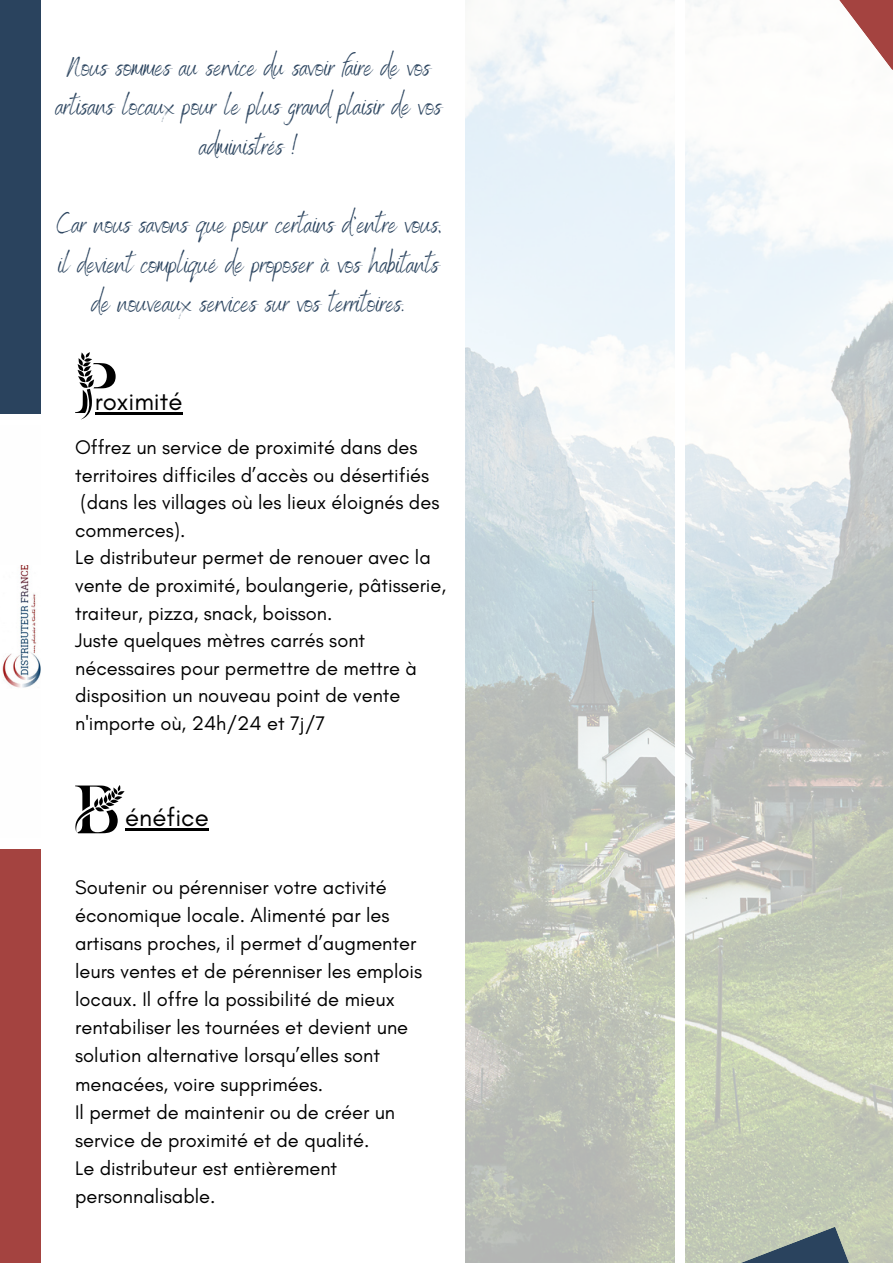
<style>
.page{position:relative;width:893px;height:1264px;background:#fff}
.page>*{position:absolute;margin:0;border:0;box-sizing:border-box;transform-origin:0 0}
.t1{font:28.8px/39.3px "Benedict";color:#2a435e;text-align:center}
.t2{font:25.8px "Glacial Indifference";color:#000}
.t3{font:20.1px/28px "Glacial Indifference";color:#000}
</style>
<div class="page">
<img style="left:466px;top:0;width:208px;height:1262px">
<img style="left:685px;top:0;width:207px;height:1262px">
<div style="left:0;top:0;width:41px;height:414px;background:#2a435e"></div>
<div style="left:0;top:849px;width:41px;height:413px;background:#a44340"></div>
<svg style="left:574px;top:1226px;width:296px;height:36px;background:#a8b1a8"></svg>
<svg style="left:831px;top:0;width:61px;height:70px"></svg>
<img style="left:2px;top:565px;width:38px;height:123px">
<svg style="left:75px;top:352px;width:41px;height:67px"></svg>
<svg style="left:75px;top:785px;width:50px;height:48px"></svg>
<hr style="left:95px;top:413px;width:87px;height:2px;background:#000">
<hr style="left:125px;top:828px;width:84px;height:3px;background:#000">
<h1 class="t1" style="left:56px;top:45px;width:387px">Nous sommes au service du savoir faire de vos artisans locaux pour le plus grand plaisir de vos administrés !</h1>
<h1 class="t1" style="left:57px;top:203px;width:385px">Car nous savons que pour certains d'entre vous, il devient compliqué de proposer à vos habitants de nouveaux services sur vos territoires.</h1>
<p class="t2" style="left:95px;top:386px;width:89px">roximité</p>
<p class="t3" style="left:75px;top:433px;width:372px;line-height:27.6px">Offrez un service de proximité dans des territoires difficiles d’accès ou désertifiés (dans les villages où les lieux éloignés des commerces).<br>Le distributeur permet de renouer avec la vente de proximité, boulangerie, pâtisserie, traiteur, pizza, snack, boisson.<br>Juste quelques mètres carrés sont nécessaires pour permettre de mettre à disposition un nouveau point de vente n'importe où, 24h/24 et 7j/7</p>
<p class="t2" style="left:125px;top:802px;width:85px">énéfice</p>
<p class="t3" style="left:75px;top:872px;width:348px">Soutenir ou pérenniser votre activité économique locale. Alimenté par les artisans proches, il permet d’augmenter leurs ventes et de pérenniser les emplois locaux. Il offre la possibilité de mieux rentabiliser les tournées et devient une solution alternative lorsqu’elles sont menacées, voire supprimées.<br>Il permet de maintenir ou de créer un service de proximité et de qualité.<br>Le distributeur est entièrement personnalisable.</p>
</div>
